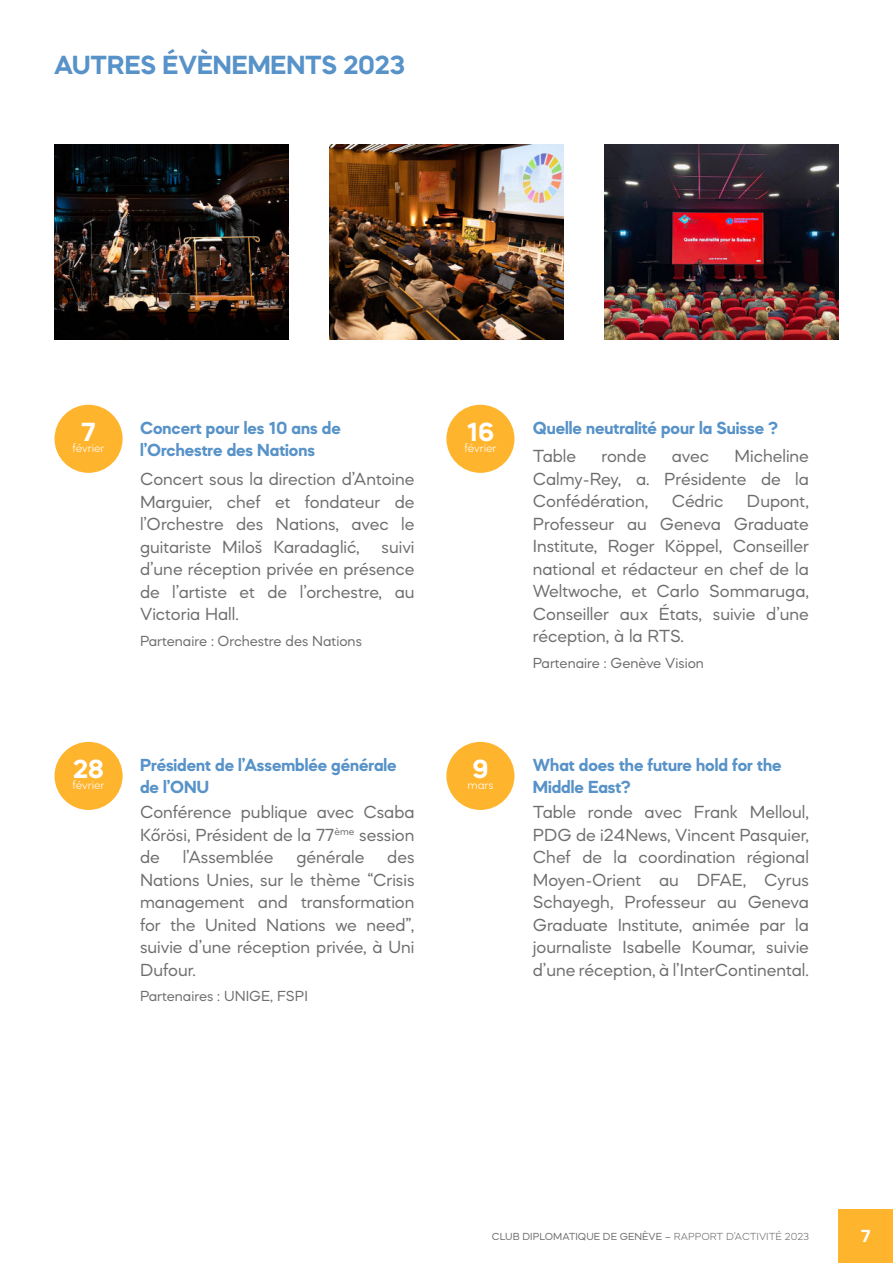
<style>
.page{position:relative;width:893px;height:1263px;background:#fff}
.page>*{position:absolute;margin:0;border:0;box-sizing:border-box;transform-origin:0 0}
.t1{font:700 27px "Mazzard M";color:#5792c9}
.t2{font:700 27px "Mazzard M";color:#fff}
.t3{font:18px/22.5px "Mazzard M";color:#6e6e6e;text-align:justify}
.t4{font:700 18px/22.5px "Mazzard M";color:#5792c8}
.t5{font:700 18px "Mazzard M";color:#fff}
.t6{font:15px "Mazzard M";color:#6e6e6e}
.t7{font:300 12px "Mazzard M";color:#fff}
.t8{font:10.5px "Mazzard M";color:#6e6e6e}
.s1{font-weight:300}
</style>
<div class="page">
<div style="left:55px;top:405px;width:68px;height:68px;background:#ffb42d;border-radius:50%"></div>
<div style="left:446px;top:405px;width:68px;height:68px;background:#ffb42d;border-radius:50%"></div>
<div style="left:839px;top:1209px;width:54px;height:54px;background:#ffb42d"></div>
<div style="left:55px;top:742px;width:68px;height:68px;background:#ffb42d;border-radius:50%"></div>
<div style="left:446px;top:742px;width:68px;height:68px;background:#ffb42d;border-radius:50%"></div>
<img style="left:604px;top:144px;width:235px;height:196px">
<img style="left:54px;top:144px;width:235px;height:196px">
<img style="left:329px;top:144px;width:235px;height:196px">
<h1 class="t1" style="left:54px;top:49px;width:353px">AUTRES ÉVÈNEMENTS 2023</h1>
<h1 class="t2" style="left:82px;top:416px;width:15px">7</h1>
<p class="t7" style="left:73px;top:441px;width:34px">février</p>
<p class="t4" style="left:140px;top:416px;width:202px">Concert pour les 10 ans de l’Orchestre des Nations</p>
<p class="t3" style="left:140px;top:468px;width:276px">Concert sous la direction d’Antoine Marguier, chef et fondateur de l’Orchestre des Nations, avec le guitariste Miloš Karadaglić, suivi d’une réception privée en présence de l’artiste et de l’orchestre, au Victoria Hall.</p>
<p class="t6" style="left:140px;top:632px;width:223px">Partenaire : Orchestre des Nations</p>
<h1 class="t2" style="left:73px;top:753px;width:32px">28</h1>
<p class="t7" style="left:73px;top:779px;width:34px">février</p>
<p class="t4" style="left:140px;top:753px;width:258px">Président de l’Assemblée générale de l’ONU</p>
<p class="t3" style="left:140px;top:801px;width:276px">Conférence publique avec Csaba Kőrösi, Président de la 77<sup>ème</sup> session de</p>
<p class="t3" style="left:183px;top:846px;width:92px">l’Assemblée</p>
<p class="t3" style="left:296px;top:846px;width:69px">générale</p>
<p class="t3" style="left:140px;top:846px;width:276px;text-indent:247px">des Nations Unies, sur le thème “Crisis management and transformation for the United Nations we need”, suivie d’une réception privée, à Uni Dufour.</p>
<p class="t6" style="left:140px;top:988px;width:169px">Partenaires : UNIGE, FSPI</p>
<h1 class="t2" style="left:467px;top:416px;width:29px">16</h1>
<p class="t7" style="left:464px;top:441px;width:34px">février</p>
<h1 class="t2" style="left:473px;top:753px;width:17px">9</h1>
<p class="t7" style="left:467px;top:779px;width:27px">mars</p>
<p class="t4" style="left:533px;top:416px;width:247px">Quelle neutralité pour la Suisse ?</p>
<p class="t3" style="left:533px;top:445px;width:45px">Table</p>
<p class="t3" style="left:601px;top:445px;width:46px">ronde</p>
<p class="t3" style="left:672px;top:445px;width:39px">avec</p>
<p class="t3" style="left:533px;top:445px;width:278px;text-indent:202px">Micheline Calmy-Rey, a. Présidente de la Confédération,</p>
<p class="t3" style="left:672px;top:490px;width:53px">Cédric</p>
<p class="t3" style="left:533px;top:490px;width:278px;text-indent:214px">Dupont, Professeur au Geneva Graduate Institute, Roger Köppel, Conseiller national et rédacteur en chef de la Weltwoche, et Carlo Sommaruga, Conseiller aux États, suivie d’une réception, à la RTS.</p>
<p class="t6" style="left:533px;top:654px;width:173px">Partenaire : Genève Vision</p>
<p class="t4" style="left:533px;top:753px;width:250px">What does the future hold for the<br>Middle East?</p>
<p class="t3" style="left:533px;top:801px;width:278px">Table ronde avec Frank Melloul, PDG de i24News, Vincent Pasquier, Chef de la coordination régional Moyen-Orient au DFAE, Cyrus Schayegh, Professeur au Geneva Graduate Institute, animée par la journaliste Isabelle Koumar, suivie d’une réception, à l’InterContinental.</p>
<p class="t8" style="left:492px;top:1230px;width:319px">CLUB DIPLOMATIQUE DE GENÈVE – <span class="s1">RAPPORT D’ACTIVITÉ 2023</span></p>
<p class="t5" style="left:861px;top:1225px;width:11px">7</p>
</div>
